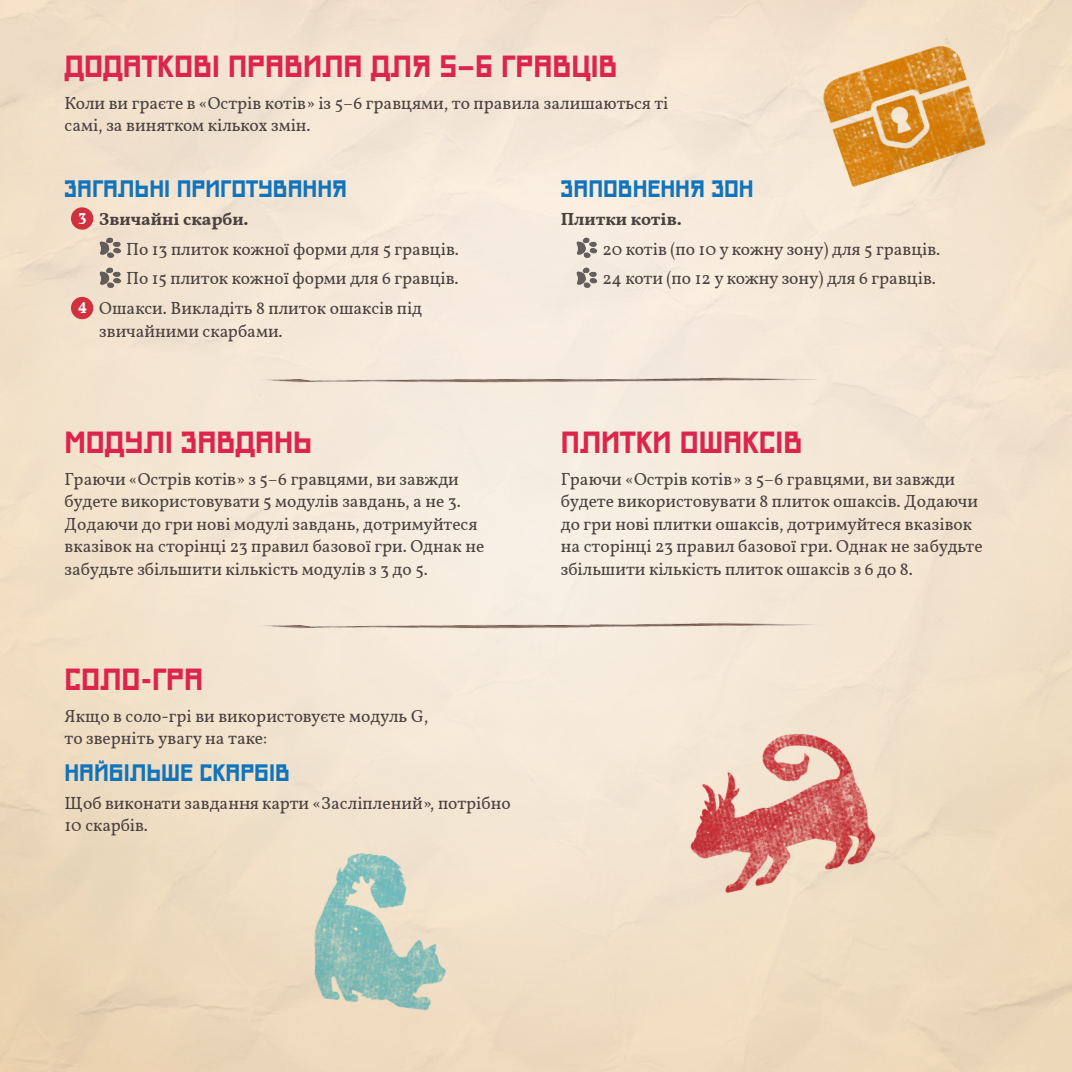
<style>
.page{position:relative;width:1072px;height:1072px;background:#fff}
.page>*{position:absolute;margin:0;border:0;box-sizing:border-box;transform-origin:0 0}
.t1{font:700 31.5px "Just Square LT Std Cyr";color:#dd244b}
.t2{font:700 24.5px "Just Square LT Std Cyr";color:#1074bc}
.Bullets_with_circle{font:17.5px/22.4px "Vollkorn";color:#49413f}
.Bullets{font:17.5px "Vollkorn";color:#49413f}
.Bullets_in_bullets_w{font:17.5px "Vollkorn";color:#49413f}
.Bullets_with_circle-2{font:700 17.5px "Vollkorn";color:#49413f}
.Number_in_bullets{font:700 15.75px "Vollkorn";color:#fff}
.s1{font-family:"Just Square LT Std"}
</style>
<div class="page">
<img style="left:0;top:0;width:1071px;height:1071px">
<img style="left:250px;top:364px;width:573px;height:21px">
<img style="left:250px;top:609px;width:573px;height:22px">
<div style="left:71px;top:207px;width:22px;height:23px;background:#cf313f;border-radius:50%"></div>
<img style="left:99px;top:235px;width:24px;height:26px">
<img style="left:99px;top:265px;width:24px;height:25px">
<div style="left:71px;top:297px;width:22px;height:22px;background:#cf313f;border-radius:50%"></div>
<img style="left:575px;top:235px;width:24px;height:26px">
<img style="left:575px;top:265px;width:24px;height:25px">
<img style="left:790px;top:15px;width:257px;height:258px">
<img style="left:649px;top:678px;width:250px;height:251px">
<img style="left:273px;top:829px;width:231px;height:231px">
<h1 class="t1" style="left:64px;top:50px;width:554px">ДОДАТКОВІ ПРАВИЛА ДЛЯ <span class="s1">5–6</span> ГРАВЦІВ</h1>
<p class="Bullets_with_circle" style="left:64px;top:92px;width:605px">Коли ви граєте в «Острів котів» із 5–6 гравцями, то правила залишаються ті самі, за винятком кількох змін.</p>
<h2 class="t2" style="left:64px;top:176px;width:284px">ЗАГАЛЬНІ ПРИГОТУВАННЯ</h2>
<p class="Number_in_bullets" style="left:79px;top:207px;width:10px">3</p>
<p class="Bullets_with_circle-2" style="left:99px;top:205px;width:151px">Звичайні скарби.</p>
<p class="Bullets_in_bullets_w" style="left:126px;top:236px;width:334px">По 13 плиток кожної форми для 5 гравців.</p>
<p class="Bullets_in_bullets_w" style="left:126px;top:265px;width:334px">По 15 плиток кожної форми для 6 гравців.</p>
<p class="Number_in_bullets" style="left:78px;top:296px;width:11px">4</p>
<p class="Bullets_with_circle" style="left:99px;top:297px;width:324px">Ошакси. Викладіть 8 плиток ошаксів під звичайними скарбами.</p>
<h1 class="t1" style="left:64px;top:425px;width:249px">МОДУЛІ ЗАВДАНЬ</h1>
<p class="Bullets_with_circle" style="left:64px;top:468px;width:421px">Граючи «Острів котів» з 5–6 гравцями, ви завжди будете використовувати 5 модулів завдань, а не 3.<br>Додаючи до гри нові модулі завдань, дотримуйтеся вказівок на сторінці 23 правил базової гри. Однак не забудьте збільшити кількість модулів з 3 до 5.</p>
<h1 class="t1" style="left:64px;top:662px;width:140px">СОЛО-ГРА</h1>
<p class="Bullets_with_circle" style="left:64px;top:705px;width:365px">Якщо в соло-грі ви використовуєте модуль G, то зверніть увагу на таке:</p>
<h2 class="t2" style="left:64px;top:760px;width:227px">НАЙБІЛЬШЕ СКАРБІВ</h2>
<p class="Bullets_with_circle" style="left:64px;top:792px;width:448px">Щоб виконати завдання карти «Засліплений», потрібно<br>10 скарбів.</p>
<h2 class="t2" style="left:561px;top:176px;width:194px">ЗАПОВНЕННЯ ЗОН</h2>
<p class="Bullets_with_circle-2" style="left:561px;top:205px;width:122px">Плитки котів.</p>
<p class="Bullets" style="left:602px;top:236px;width:339px">20 котів (по 10 у кожну зону) для 5 гравців.</p>
<p class="Bullets" style="left:602px;top:265px;width:335px">24 коти (по 12 у кожну зону) для 6 гравців.</p>
<h1 class="t1" style="left:561px;top:425px;width:243px">ПЛИТКИ ОШАКСІВ</h1>
<p class="Bullets_with_circle" style="left:561px;top:468px;width:423px">Граючи «Острів котів» з 5–6 гравцями, ви завжди будете використовувати 8 плиток ошаксів. Додаючи до гри нові плитки ошаксів, дотримуйтеся вказівок на сторінці 23 правил базової гри. Однак не забудьте збільшити кількість плиток ошаксів з 6 до 8.</p>
</div>
